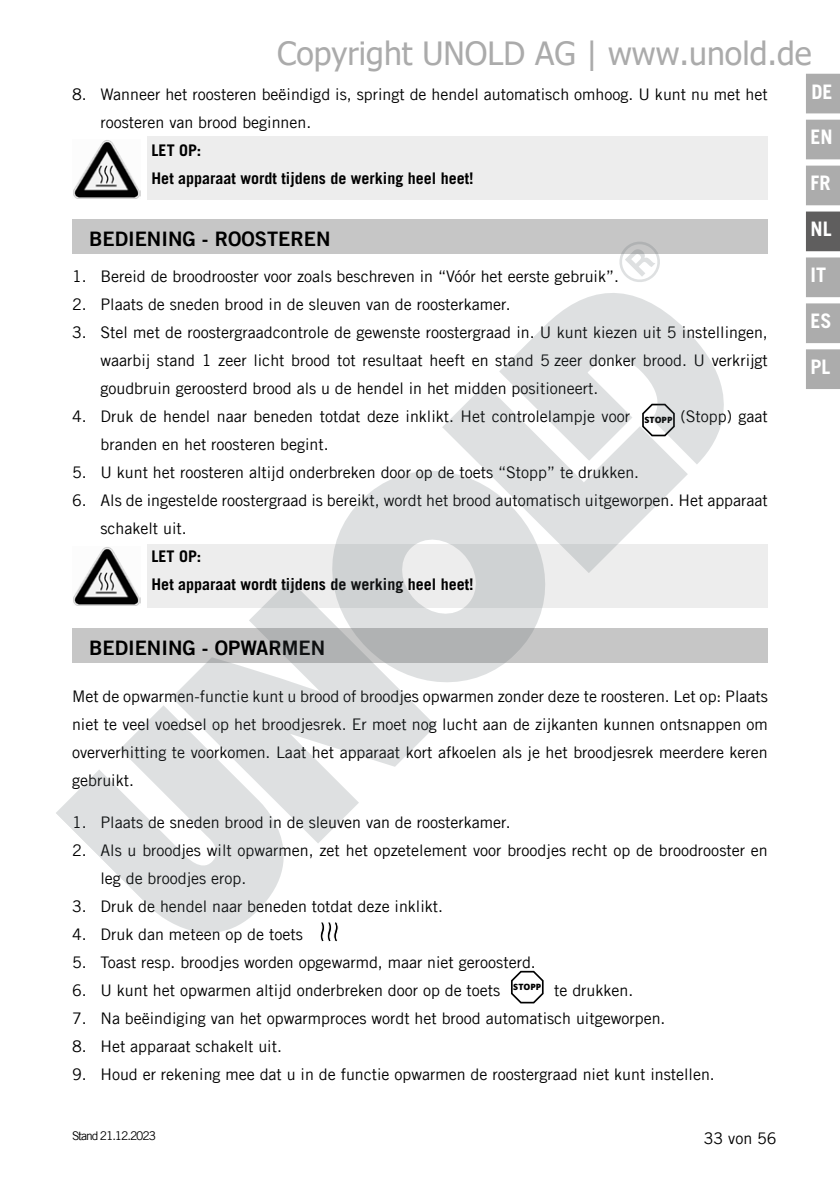
<style>
.page{position:relative;width:840px;height:1191px;background:#fff}
.page>*{position:absolute;margin:0;border:0;box-sizing:border-box;transform-origin:0 0}
.t1{font:32px "Tahoma";color:#ababab}
.t2{font:20px "Trade Gothic LT Com Bd 2";color:#000}
.t3{font:700 20px "Trade Gothic LT Com";color:#fff}
.t4{font:16px/28px "Trade Gothic LT Com";color:#000}
.t5{font:700 16px/28px "Trade Gothic LT Com";color:#000}
.t6{font:12px "Trade Gothic LT Com";letter-spacing:-.09em;color:#000}
.s1{font-family:"Open Sans";font-weight:800;font-size:8.8px}
</style>
<div class="page">
<div style="left:805px;top:74px;width:34px;height:39px;background:#acacac"></div>
<div style="left:805px;top:120px;width:34px;height:39px;background:#acacac"></div>
<div style="left:805px;top:166px;width:34px;height:39px;background:#acacac"></div>
<div style="left:805px;top:211px;width:34px;height:40px;background:#5f5e5e;border:2px solid #5f5e5e"></div>
<div style="left:805px;top:257px;width:34px;height:40px;background:#acacac;border:2px solid #acacac"></div>
<div style="left:805px;top:303px;width:34px;height:40px;background:#acacac;border:2px solid #acacac"></div>
<div style="left:805px;top:349px;width:34px;height:40px;background:#acacac;border:2px solid #acacac"></div>
<div style="left:147px;top:544px;width:620px;height:64px;background:#ededed"></div>
<div style="left:147px;top:136px;width:620px;height:64px;background:#ededed"></div>
<img style="left:73px;top:140px;width:67px;height:59px">
<div style="left:72px;top:219px;width:695px;height:34px;background:#c6c6c6"></div>
<img style="left:73px;top:547px;width:67px;height:58px">
<div style="left:72px;top:628px;width:695px;height:34px;background:#c6c6c6"></div>
<svg style="left:511px;top:970px;width:32px;height:33px"></svg>
<svg style="left:320px;top:922px;width:18px;height:19px"></svg>
<svg style="left:543px;top:293px;width:181px;height:182px;fill:#dee0e1"></svg>
<svg style="left:442px;top:328px;width:245px;height:245px;fill:#dee0e1"></svg>
<svg style="left:332px;top:428px;width:255px;height:254px"></svg>
<svg style="left:171px;top:579px;width:265px;height:264px"></svg>
<svg style="left:56px;top:702px;width:260px;height:231px;fill:#dee0e1"></svg>
<svg style="left:610px;top:242px;width:58px;height:40px"></svg>
<h1 class="t1" style="left:277px;top:32px;width:535px">Copyright UNOLD AG | www.unold.de</h1>
<p class="t4" style="left:100px;top:80px;width:668px;text-indent:-28px">8. Wanneer het roosteren beëindigd is, springt de hendel automatisch omhoog. U kunt nu met het roosteren van brood beginnen.</p>
<p class="t5" style="left:151px;top:136px;width:323px">LET OP:<br>Het apparaat wordt tijdens de werking heel heet!</p>
<p class="t2" style="left:89px;top:226px;width:243px">BEDIENING - ROOSTEREN</p>
<p class="t4" style="left:72px;top:262px;width:548px">1. Bereid de broodrooster voor zoals beschreven in “Vóór het eerste gebruik”.</p>
<p class="t4" style="left:72px;top:290px;width:440px">2. Plaats de sneden brood in de sleuven van de roosterkamer.</p>
<p class="t4" style="left:100px;top:318px;width:668px;text-align:justify;text-indent:-28px">3. Stel met de roostergraadcontrole de gewenste roostergraad in. U kunt kiezen uit 5 instellingen, waarbij stand 1 zeer licht brood tot resultaat heeft en stand 5 zeer donker brood. U verkrijgt goudbruin geroosterd brood als u de hendel in het midden positioneert.</p>
<p class="t4" style="left:100px;top:402px;width:668px;text-indent:-28px">4. Druk de hendel naar beneden totdat deze inklikt. Het controlelampje voor <span class="s1">STOPP</span> (Stopp) gaat branden en het roosteren begint.</p>
<p class="t4" style="left:72px;top:458px;width:568px">5. U kunt het roosteren altijd onderbreken door op de toets “Stopp” te drukken.</p>
<p class="t4" style="left:100px;top:486px;width:668px;text-indent:-28px">6. Als de ingestelde roostergraad is bereikt, wordt het brood automatisch uitgeworpen. Het apparaat schakelt uit.</p>
<p class="t5" style="left:151px;top:542px;width:323px">LET OP:<br>Het apparaat wordt tijdens de werking heel heet!</p>
<p class="t2" style="left:89px;top:635px;width:237px">BEDIENING - OPWARMEN</p>
<p class="t4" style="left:72px;top:682px;width:697px;text-align:justify">Met de opwarmen-functie kunt u brood of broodjes opwarmen zonder deze te roosteren. Let op: Plaats niet te veel voedsel op het broodjesrek. Er moet nog lucht aan de zijkanten kunnen ontsnappen om oververhitting te voorkomen. Laat het apparaat kort afkoelen als je het broodjesrek meerdere keren gebruikt.</p>
<p class="t4" style="left:72px;top:808px;width:440px">1. Plaats de sneden brood in de sleuven van de roosterkamer.</p>
<p class="t4" style="left:100px;top:836px;width:668px;text-indent:-28px">2. Als u broodjes wilt opwarmen, zet het opzetelement voor broodjes recht op de broodrooster en leg de broodjes erop.</p>
<p class="t4" style="left:72px;top:892px;width:372px">3. Druk de hendel naar beneden totdat deze inklikt.</p>
<p class="t4" style="left:72px;top:920px;width:232px">4. Druk dan meteen op de toets</p>
<p class="t4" style="left:72px;top:948px;width:465px">5. Toast resp. broodjes worden opgewarmd, maar niet geroosterd.</p>
<p class="t4" style="left:72px;top:976px;width:562px">6. U kunt het opwarmen altijd onderbreken door op de toets <sup>STOPP</sup> te drukken.</p>
<p class="t4" style="left:72px;top:1004px;width:594px">7. Na beëindiging van het opwarmproces wordt het brood automatisch uitgeworpen.</p>
<p class="t4" style="left:72px;top:1032px;width:211px">8. Het apparaat schakelt uit.</p>
<p class="t4" style="left:72px;top:1060px;width:644px">9. Houd er rekening mee dat u in de functie opwarmen de roostergraad niet kunt instellen.</p>
<p class="t6" style="left:72px;top:1128px;width:85px">Stand 21.12.2023</p>
<p class="t4" style="left:703px;top:1124px;width:74px">33 von 56</p>
<p class="t3" style="left:811px;top:80px;width:23px">DE</p>
<p class="t3" style="left:810px;top:125px;width:24px">EN</p>
<p class="t3" style="left:810px;top:171px;width:21px">FR</p>
<p class="t3" style="left:810px;top:217px;width:23px">NL</p>
<p class="t3" style="left:810px;top:262px;width:17px">IT</p>
<p class="t3" style="left:810px;top:308px;width:23px">ES</p>
<p class="t3" style="left:810px;top:354px;width:21px">PL</p>
</div>
